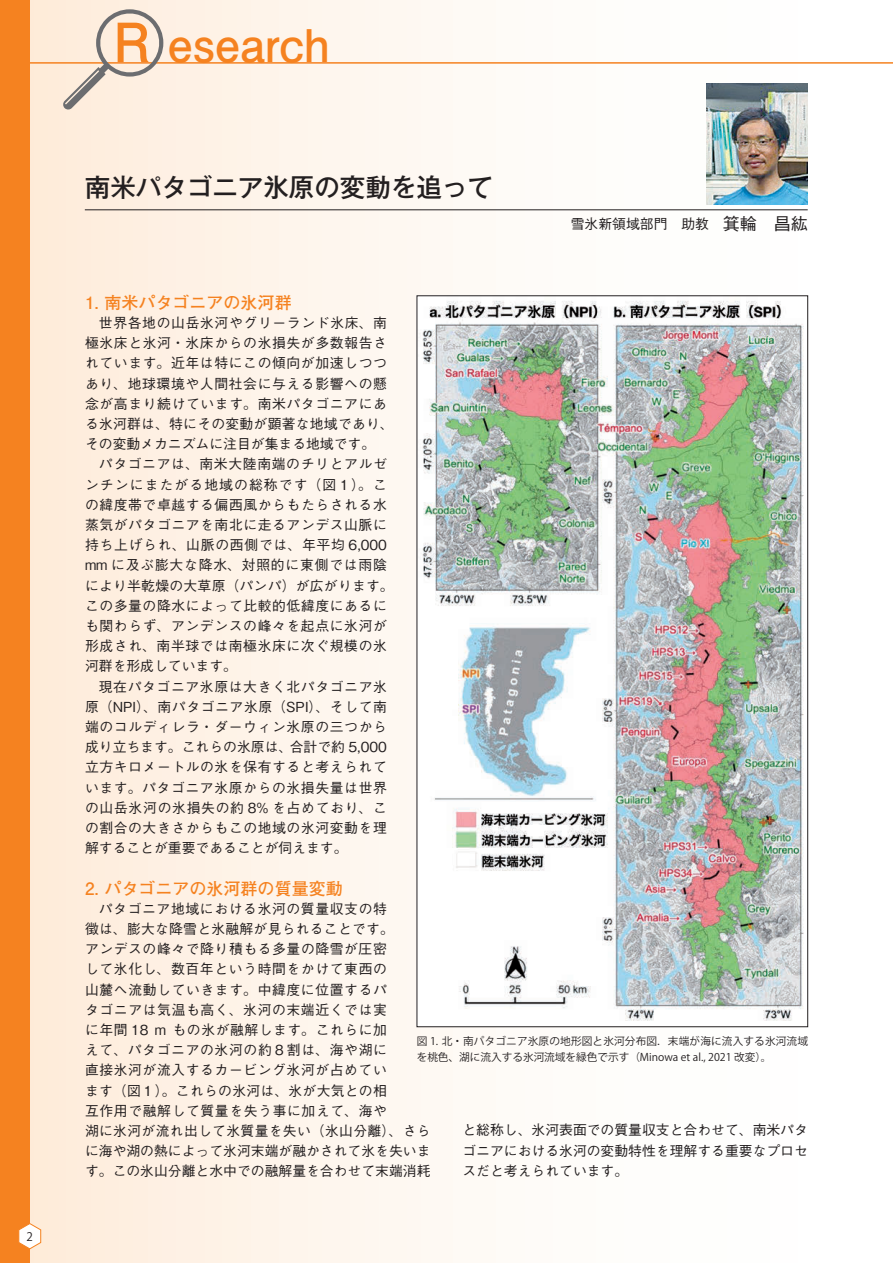
<style>
.page{position:relative;width:893px;height:1263px;background:#fff}
.page>*{position:absolute;margin:0;border:0;box-sizing:border-box;transform-origin:0 0}
.t1{font:700 45px "Futo Go B101 Pro";color:#f58220}
.t2{font:500 25.5px "Gothic MB101 Pro";color:#231f20}
.t3{font:700 16.95px "Futo Go B101 Pro";color:#f58220}
.t4{font:500 13.8px/20.2px "Gothic BBB Pro";letter-spacing:.04em;color:#231f20}
.t5{font:500 13.8px "Gothic BBB Pro";color:#231f20}
.t6{font:11.7px "Koz Go Pr 6 N";color:#231f20}
.t7{font:10.65px/15.9px "Koz Go Pro";letter-spacing:.015em;color:#231f20}
.s1{font-size:54px}
.s2{font-size:16.95px}
</style>
<div class="page">
<div style="left:0;top:0;width:893px;height:1263px;background:linear-gradient(to right,#feeddd,#fdffff)"></div>
<hr style="left:0;top:62px;width:893px;height:2px;background:#f58220">
<hr style="left:85px;top:209px;width:723px;height:1px;background:#231f20">
<img style="left:707px;top:84px;width:101px;height:120px">
<svg style="left:63px;top:9px;width:100px;height:101px;background:#eadbce"></svg>
<img style="left:419px;top:298px;width:387px;height:727px">
<div style="left:0;top:0;width:30px;height:1263px;background:#f58220"></div>
<svg style="left:18px;top:1222px;width:24px;height:28px"></svg>
<p class="t6" style="left:27px;top:1230px;width:8px">2</p>
<h1 class="t1" style="left:113px;top:9px;width:218px"><span class="s1">R</span> esearch</h1>
<h2 class="t2" style="left:85px;top:166px;width:410px">南米パタゴニア氷原の変動を追って</h2>
<p class="t5" style="left:571px;top:213px;width:239px">雪氷新領域部門　助教　<span class="s2">箕輪　昌紘</span></p>
<p class="t3" style="left:85px;top:289px;width:208px">1. 南米パタゴニアの氷河群</p>
<p class="t4" style="left:85px;top:311px;width:310px;text-indent:14px">世界各地の山岳氷河やグリーランド氷床、南極氷床と氷河・氷床からの氷損失が多数報告されています。近年は特にこの傾向が加速しつつあり、地球環境や人間社会に与える影響への懸念が高まり続けています。南米パタゴニアにある氷河群は、特にその変動が顕著な地域であり、その変動メカニズムに注目が集まる地域です。</p>
<p class="t4" style="left:85px;top:452px;width:310px;text-indent:14px">パタゴニアは、南米大陸南端のチリとアルゼンチンにまたがる地域の総称です（図１）。この緯度帯で卓越する偏西風からもたらされる水蒸気がパタゴニアを南北に走るアンデス山脈に持ち上げられ、山脈の西側では、年平均 6,000 mm に及ぶ膨大な降水、対照的に東側では雨陰により半乾燥の大草原（パンパ）が広がります。この多量の降水によって比較的低緯度にあるにも関わらず、アンデンスの峰々を起点に氷河が形成され、南半球では南極氷床に次ぐ規模の氷河群を形成しています。</p>
<p class="t4" style="left:85px;top:675px;width:303px;text-align:justify;text-indent:14px">現在パタゴニア氷原は大きく北パタゴニア氷原（NPI）、南パタゴニア氷原（SPI）、そして南端のコルディレラ・ダーウィン氷原の三つから成り立ちます。これらの氷原は、合計で約 5,000立方キロメートルの氷を保有すると考えられています。パタゴニア氷原からの氷損失量は世界の山岳氷河の氷損失の約 8% を占めており、この割合の大きさからもこの地域の氷河変動を理解することが重要であることが伺えます。</p>
<p class="t3" style="left:85px;top:875px;width:259px">2. パタゴニアの氷河群の質量変動</p>
<p class="t4" style="left:85px;top:897px;width:347px;text-indent:14px">パタゴニア地域における氷河の質量収支の特<br>徴は、膨大な降雪と氷融解が見られることです。<br>アンデスの峰々で降り積もる多量の降雪が圧密<br>して氷化し、数百年という時間をかけて東西の<br>山麓へ流動していきます。中緯度に位置するパ<br>タゴニアは気温も高く、氷河の末端近くでは実<br>に年間 18 m もの氷が融解します。これらに加<br>えて、パタゴニアの氷河の約８割は、海や湖に<br>直接氷河が流入するカービング氷河が占めてい<br>ます（図１）。これらの氷河は、氷が大気との相<br>互作用で融解して質量を失う事に加えて、海や<br>湖に氷河が流れ出して氷質量を失い（氷山分離）、さらに海や湖の熱によって氷河末端が融かされて氷を失います。この氷山分離と水中での融解量を合わせて末端消耗</p>
<p class="t7" style="left:417px;top:1033px;width:393px">図 1. 北・南パタゴニア氷原の地形図と氷河分布図．末端が海に流入する氷河流域を桃色、湖に流入する氷河流域を緑色で示す（Minowa et al., 2021 改変）。</p>
<p class="t4" style="left:462px;top:1118px;width:347px;text-align:justify">と総称し、氷河表面での質量収支と合わせて、南米パタゴニアにおける氷河の変動特性を理解する重要なプロセスだと考えられています。</p>
</div>
